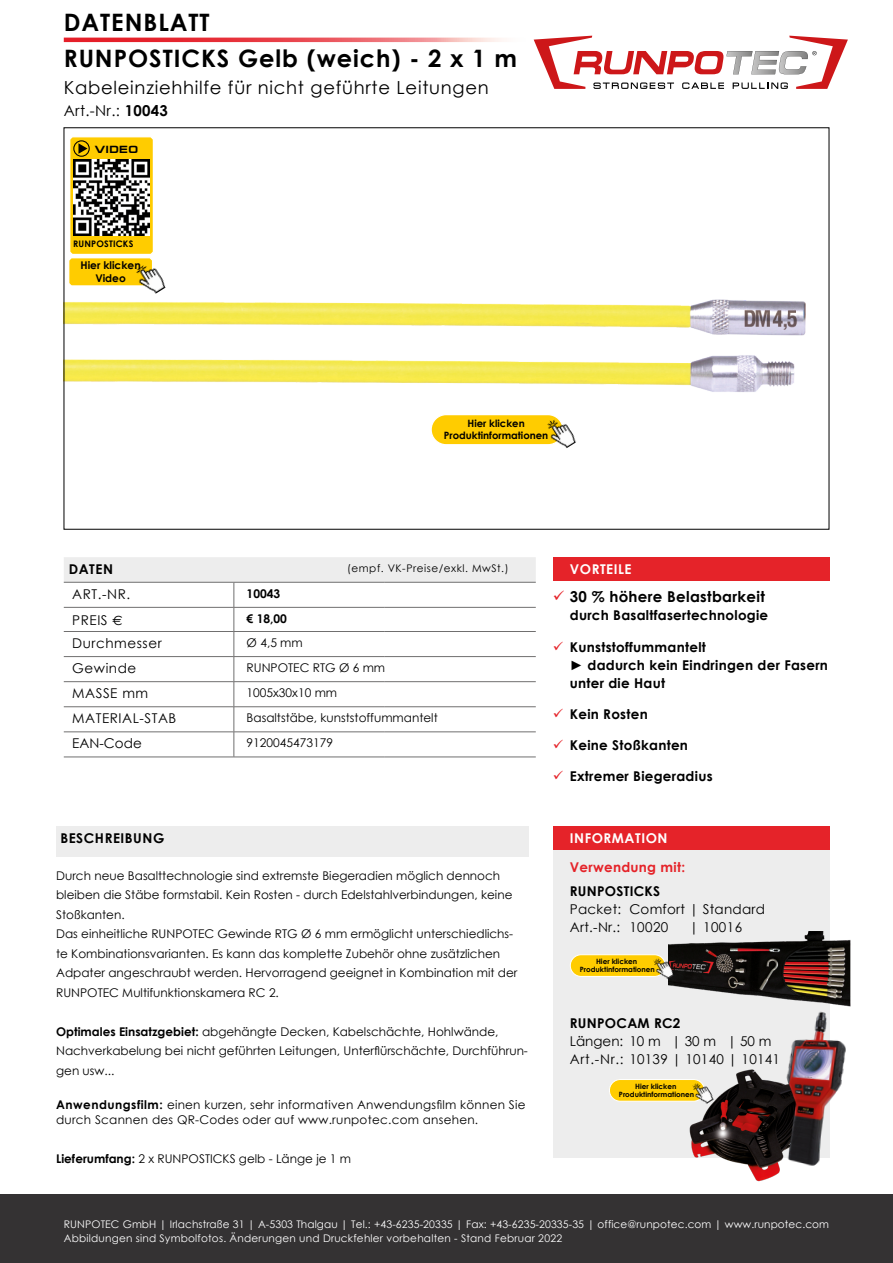
<style>
.page{position:relative;width:893px;height:1263px;background:#fff}
.page>*{position:absolute;margin:0;border:0;box-sizing:border-box;transform-origin:0 0}
.t1{font:700 24px/36px "Century Gothic";letter-spacing:.04em;color:#000}
.t2{font:18px "Century Gothic";letter-spacing:.04em;color:#000}
.t3{font:700 15px "Century Gothic";letter-spacing:.02em;color:#000}
.t4{font:15px "Century Gothic";color:#000}
.t5{font:700 13.5px/18px "Century Gothic";letter-spacing:.02em;color:#000}
.t6{font:13.5px/18px "Century Gothic";letter-spacing:.03em;color:#000}
.t7{font:700 13.5px "Century Gothic";letter-spacing:.04em;color:#fff}
.t8{font:700 13.5px "Century Gothic";letter-spacing:.02em;color:#e52329}
.t9{font:700 13.5px "Century Gothic";letter-spacing:.04em;color:#000}
.t10{font:12px/19.5px "Century Gothic";color:#000}
.t11{font:12px/15px "Century Gothic";letter-spacing:.02em;color:#000}
.t12{font:700 12px "Century Gothic";color:#000}
.t13{font:700 10.65px/12.8px "Century Gothic";color:#000;text-align:center}
.t14{font:10.5px/13.5px "Century Gothic";letter-spacing:.01em;color:#fff}
.t15{font:10.5px "Century Gothic";letter-spacing:.05em;color:#000}
.t16{font:700 10.5px "Micro Extended";letter-spacing:.04em;color:#000}
.t17{font:700 10.05px/12.1px "Century Gothic";color:#000;text-align:center}
.t18{font:700 9px "Century Gothic";letter-spacing:.02em;color:#000}
.t19{font:700 7.2px/8.7px "Century Gothic";color:#000;text-align:center}
.s1{font-weight:700}
.s2{font-family:"Euro Sans"}
</style>
<div class="page">
<img style="left:66px;top:299px;width:740px;height:93px">
<svg style="left:64px;top:557px;width:472px;height:200px"></svg>
<hr style="left:385px;top:732px;width:151px;height:1px;background:#706f6f">
<hr style="left:64px;top:757px;width:170px;height:1px;background:#706f6f">
<hr style="left:234px;top:757px;width:151px;height:1px;background:#706f6f">
<hr style="left:385px;top:757px;width:151px;height:1px;background:#706f6f">
<div style="left:553px;top:557px;width:276px;height:23px;background:#e52329"></div>
<div style="left:56px;top:826px;width:472px;height:30px;background:#ededed"></div>
<div style="left:0;top:1195px;width:893px;height:68px;background:#343233"></div>
<div style="left:553px;top:849px;width:276px;height:309px;background:#ededed"></div>
<div style="left:553px;top:826px;width:276px;height:23px;background:#e52329"></div>
<img style="left:668px;top:932px;width:183px;height:77px">
<img style="left:689px;top:1069px;width:91px;height:113px">
<img style="left:777px;top:1009px;width:69px;height:160px">
<svg style="left:69px;top:137px;width:84px;height:149px"></svg>
<img style="left:131px;top:260px;width:35px;height:34px">
<div style="left:431px;top:415px;width:132px;height:30px;background:#fc0;border-radius:15px"></div>
<div style="left:430px;top:414px;width:134px;height:31px;border:1px solid #fff;border-radius:15px"></div>
<img style="left:541px;top:414px;width:35px;height:34px">
<div style="left:570px;top:955px;width:95px;height:21px;background:#fc0;border-radius:11px"></div>
<div style="left:570px;top:954px;width:96px;height:23px;border:1px solid #fff;border-radius:11px"></div>
<img style="left:650px;top:953px;width:28px;height:30px">
<div style="left:609px;top:1079px;width:95px;height:22px;background:#fc0;border-radius:11px"></div>
<div style="left:609px;top:1079px;width:96px;height:23px;border:1px solid #fff;border-radius:11px"></div>
<img style="left:689px;top:1078px;width:28px;height:29px">
<svg style="left:534px;top:36px;width:314px;height:53px"></svg>
<svg style="left:64px;top:38px;width:470px;height:4px;background:#ec646a"></svg>
<h1 class="t1" style="left:64px;top:3px;width:455px">DATENBLATT<br>RUNPOSTICKS Gelb (weich) - 2 x 1 m</h1>
<h2 class="t2" style="left:64px;top:75px;width:426px">Kabeleinziehhilfe für nicht geführte Leitungen</h2>
<p class="t4" style="left:64px;top:100px;width:106px">Art.-Nr.: <span class="s1">10043</span></p>
<p class="t16" style="left:95px;top:143px;width:45px">VIDEO</p>
<p class="t18" style="left:73px;top:237px;width:62px">RUNPOSTICKS</p>
<p class="t13" style="left:81px;top:259px;width:62px">Hier klicken<br>Video</p>
<p class="t17" style="left:444px;top:417px;width:106px">Hier klicken<br>Produktinformationen</p>
<p class="t5" style="left:69px;top:559px;width:46px">DATEN</p>
<p class="t15" style="left:347px;top:561px;width:163px">(empf. VK-Preise/exkl. MwSt.)</p>
<p class="t6" style="left:72px;top:585px;width:59px">ART.-NR.</p>
<p class="t12" style="left:247px;top:584px;width:35px">10043</p>
<p class="t6" style="left:72px;top:610px;width:52px">PREIS <span class="s2">E</span></p>
<p class="t12" style="left:247px;top:609px;width:42px">€ 18,00</p>
<p class="t6" style="left:72px;top:634px;width:91px">Durchmesser</p>
<p class="t10" style="left:247px;top:633px;width:58px">Ø 4,5 mm</p>
<p class="t6" style="left:72px;top:659px;width:65px">Gewinde</p>
<p class="t10" style="left:247px;top:658px;width:140px">RUNPOTEC RTG Ø 6 mm</p>
<p class="t6" style="left:72px;top:684px;width:77px">MASSE mm</p>
<p class="t10" style="left:247px;top:683px;width:92px">1005x30x10 mm</p>
<p class="t6" style="left:72px;top:709px;width:106px">MATERIAL-STAB</p>
<p class="t10" style="left:247px;top:708px;width:193px">Basaltstäbe, kunststoffummantelt</p>
<p class="t6" style="left:72px;top:734px;width:71px">EAN-Code</p>
<p class="t10" style="left:247px;top:733px;width:88px">9120045473179</p>
<p class="t9" style="left:60px;top:827px;width:105px">BESCHREIBUNG</p>
<p class="t10" style="left:56px;top:865px;width:463px">Durch neue Basalttechnologie sind extremste Biegeradien möglich dennoch bleiben die Stäbe formstabil. Kein Rosten - durch Edelstahlverbindungen, keine Stoßkanten.<br>Das einheitliche RUNPOTEC Gewinde RTG Ø 6 mm ermöglicht unterschiedlichs&shy;te Kombinationsvarianten. Es kann das komplette Zubehör ohne zusätzlichen Adpater angeschraubt werden. Hervorragend geeignet in Kombination mit der RUNPOTEC Multifunktionskamera RC 2.</p>
<p class="t10" style="left:56px;top:1021px;width:473px"><span class="s1">Optimales Einsatzgebiet:</span> abgehängte Decken, Kabelschächte, Hohlwände,<br>Nachverkabelung bei nicht geführten Leitungen, Unterflürschächte, Durchführun&shy;gen usw...</p>
<p class="t11" style="left:56px;top:1097px;width:471px"><span class="s1">Anwendungsfilm:</span> einen kurzen, sehr informativen Anwendungsfilm können Sie durch Scannen des QR-Codes oder auf www.runpotec.com ansehen.</p>
<p class="t10" style="left:56px;top:1149px;width:296px"><span class="s1">Lieferumfang:</span> 2 x RUNPOSTICKS gelb - Länge je 1 m</p>
<p class="t7" style="left:570px;top:558px;width:63px">VORTEILE</p>
<p class="t3" style="left:570px;top:586px;width:197px">30 % höhere Belastbarkeit</p>
<p class="t5" style="left:570px;top:606px;width:200px">durch Basaltfasertechnologie</p>
<p class="t5" style="left:570px;top:637px;width:260px">Kunststoffummantelt<br>► dadurch kein Eindringen der Fasern unter die Haut</p>
<p class="t5" style="left:570px;top:704px;width:80px">Kein Rosten</p>
<p class="t5" style="left:570px;top:736px;width:120px">Keine Stoßkanten</p>
<p class="t5" style="left:570px;top:767px;width:144px">Extremer Biegeradius</p>
<p class="t7" style="left:570px;top:827px;width:99px">INFORMATION</p>
<p class="t8" style="left:570px;top:857px;width:117px">Verwendung mit:</p>
<p class="t5" style="left:570px;top:882px;width:92px">RUNPOSTICKS</p>
<p class="t6" style="left:570px;top:900px;width:197px">Packet: Comfort | Standard<br>Art.-Nr.: 10020</p>
<p class="t6" style="left:689px;top:918px;width:54px">| 10016</p>
<p class="t19" style="left:580px;top:956px;width:77px">Hier klicken<br>Produktinformationen</p>
<p class="t5" style="left:570px;top:1014px;width:112px">RUNPOCAM RC2</p>
<p class="t6" style="left:570px;top:1032px;width:212px">Längen: 10 m | 30 m | 50 m<br>Art.-Nr.: 10139 | 10140 | 10141</p>
<p class="t19" style="left:619px;top:1081px;width:77px">Hier klicken<br>Produktinformationen</p>
<p class="t14" style="left:64px;top:1217px;width:767px">RUNPOTEC GmbH | Irlachstraße 31 | A-5303 Thalgau | Tel.: +43-6235-20335 | Fax: +43-6235-20335-35 | office@runpotec.com | www.runpotec.com<br>Abbildungen sind Symbolfotos. Änderungen und Druckfehler vorbehalten - Stand Februar 2022</p>
</div>
